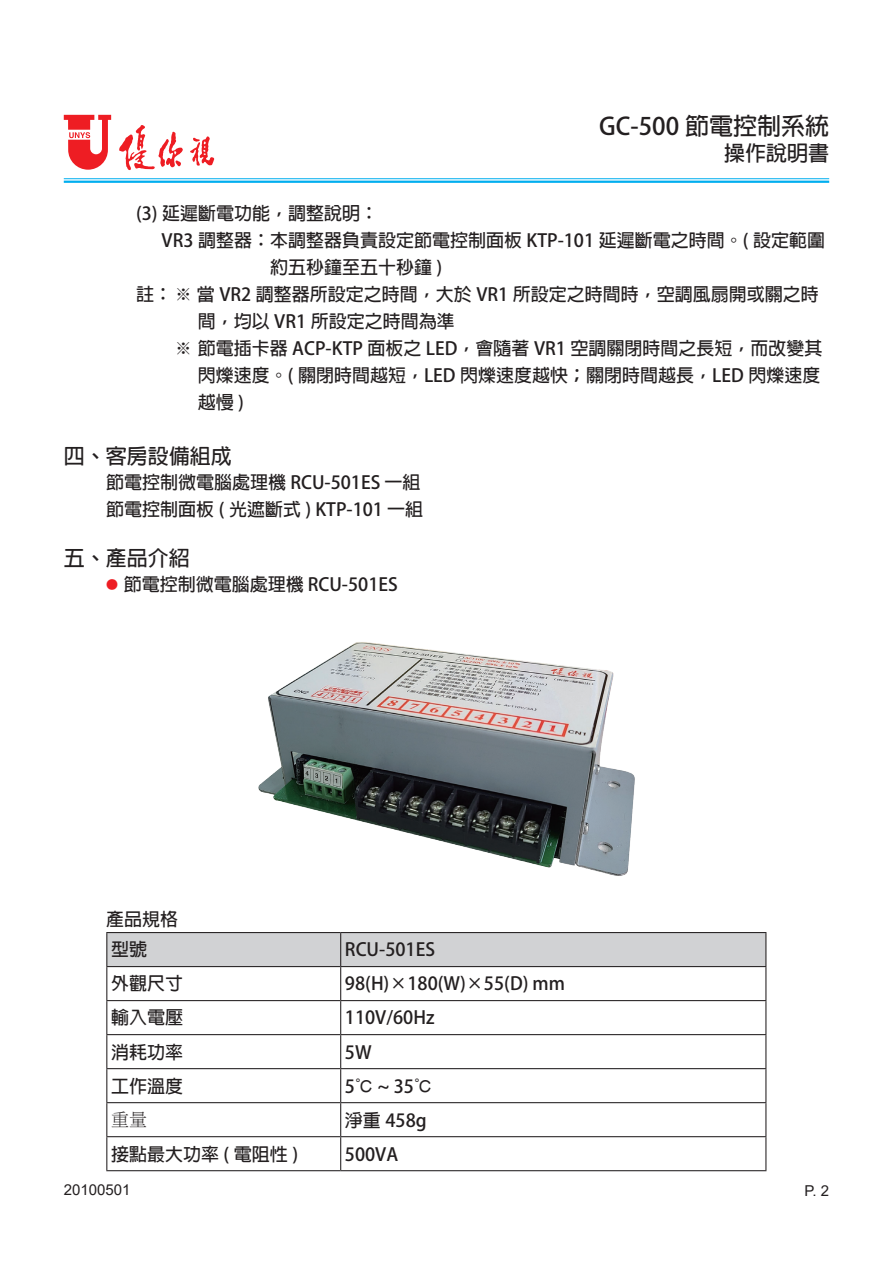
<style>
.page{position:relative;width:893px;height:1263px;background:#fff}
.page>*{position:absolute;margin:0;border:0;box-sizing:border-box;transform-origin:0 0}
.t1{font:700 24px "Adobe Fan Heiti Std";color:#231f20}
.t2{font:700 21px "Adobe Fan Heiti Std";color:#231f20}
.t3{font:700 18px/27px "Adobe Fan Heiti Std";color:#231f20}
.t4{font:18px "P Ming Li U";color:#231f20}
.t5{font:15px "Arial";color:#231f20}
.s1{font-size:12px;color:#ee1d23}
</style>
<div class="page">
<hr style="left:64px;top:178px;width:765px;height:1px;background:#00aeef">
<hr style="left:64px;top:181px;width:765px;height:2px;background:#00aeef">
<svg style="left:119px;top:125px;width:64px;height:45px"></svg>
<svg style="left:190px;top:136px;width:25px;height:30px"></svg>
<svg style="left:64px;top:115px;width:47px;height:55px"></svg>
<img style="left:258px;top:642px;width:377px;height:234px">
<div style="left:107px;top:933px;width:658px;height:33px;background:#d1d2d4"></div>
<hr style="left:106px;top:932px;width:235px;height:1px;background:#231f20">
<hr style="left:106px;top:933px;width:1px;height:33px;background:#231f20">
<hr style="left:341px;top:932px;width:425px;height:1px;background:#231f20">
<hr style="left:340px;top:933px;width:1px;height:33px;background:#231f20">
<hr style="left:765px;top:933px;width:1px;height:33px;background:#231f20">
<hr style="left:106px;top:966px;width:235px;height:1px;background:#231f20">
<hr style="left:106px;top:967px;width:1px;height:33px;background:#231f20">
<hr style="left:341px;top:966px;width:425px;height:1px;background:#231f20">
<hr style="left:340px;top:967px;width:1px;height:33px;background:#231f20">
<hr style="left:765px;top:967px;width:1px;height:33px;background:#231f20">
<hr style="left:106px;top:1000px;width:235px;height:1px;background:#231f20">
<hr style="left:106px;top:1001px;width:1px;height:33px;background:#231f20">
<hr style="left:341px;top:1000px;width:425px;height:1px;background:#231f20">
<hr style="left:340px;top:1001px;width:1px;height:33px;background:#231f20">
<hr style="left:765px;top:1001px;width:1px;height:33px;background:#231f20">
<hr style="left:106px;top:1034px;width:235px;height:1px;background:#231f20">
<hr style="left:106px;top:1035px;width:1px;height:33px;background:#231f20">
<hr style="left:341px;top:1034px;width:425px;height:1px;background:#231f20">
<hr style="left:340px;top:1035px;width:1px;height:33px;background:#231f20">
<hr style="left:765px;top:1035px;width:1px;height:33px;background:#231f20">
<hr style="left:106px;top:1068px;width:235px;height:1px;background:#231f20">
<hr style="left:106px;top:1069px;width:1px;height:33px;background:#231f20">
<hr style="left:341px;top:1068px;width:425px;height:1px;background:#231f20">
<hr style="left:340px;top:1069px;width:1px;height:33px;background:#231f20">
<hr style="left:765px;top:1069px;width:1px;height:33px;background:#231f20">
<hr style="left:106px;top:1102px;width:235px;height:1px;background:#231f20">
<hr style="left:106px;top:1103px;width:1px;height:33px;background:#231f20">
<hr style="left:341px;top:1102px;width:425px;height:1px;background:#231f20">
<hr style="left:340px;top:1103px;width:1px;height:33px;background:#231f20">
<hr style="left:765px;top:1103px;width:1px;height:33px;background:#231f20">
<hr style="left:106px;top:1136px;width:235px;height:1px;background:#231f20">
<hr style="left:106px;top:1137px;width:1px;height:33px;background:#231f20">
<hr style="left:341px;top:1136px;width:425px;height:1px;background:#231f20">
<hr style="left:340px;top:1137px;width:1px;height:33px;background:#231f20">
<hr style="left:765px;top:1137px;width:1px;height:33px;background:#231f20">
<hr style="left:106px;top:1170px;width:235px;height:1px;background:#231f20">
<hr style="left:341px;top:1170px;width:425px;height:1px;background:#231f20">
<h1 class="t1" style="left:599px;top:112px;width:231px">GC-500 節電控制系統</h1>
<p class="t2" style="left:724px;top:141px;width:106px">操作說明書</p>
<p class="t3" style="left:136px;top:200px;width:244px">(3) 延遲斷電功能，調整說明：</p>
<p class="t3" style="left:162px;top:227px;width:665px">VR3 調整器：本調整器負責設定節電控制面板 KTP-101 延遲斷電之時間。( 設定範圍</p>
<p class="t3" style="left:270px;top:254px;width:174px">約五秒鐘至五十秒鐘 )</p>
<p class="t3" style="left:136px;top:281px;width:684px">註： ※ 當 VR2 調整器所設定之時間，大於 VR1 所設定之時間時，空調風扇開或關之時</p>
<p class="t3" style="left:198px;top:308px;width:258px">間，均以 VR1 所設定之時間為準</p>
<p class="t3" style="left:174px;top:335px;width:650px">※ 節電插卡器 ACP-KTP 面板之 LED，會隨著 VR1 空調關閉時間之長短，而改變其</p>
<p class="t3" style="left:198px;top:362px;width:624px">閃爍速度。( 關閉時間越短，LED 閃爍速度越快；關閉時間越長，LED 閃爍速度</p>
<p class="t3" style="left:198px;top:389px;width:48px">越慢 )</p>
<p class="t2" style="left:64px;top:444px;width:169px">四、客房設備組成</p>
<p class="t3" style="left:106px;top:469px;width:318px">節電控制微電腦處理機 RCU-501ES 一組節電控制面板 ( 光遮斷式 ) KTP-101 一組</p>
<p class="t2" style="left:64px;top:546px;width:127px">五、產品介紹</p>
<p class="t3" style="left:106px;top:571px;width:293px"><span class="s1">●</span> 節電控制微電腦處理機 RCU-501ES</p>
<p class="t3" style="left:106px;top:904px;width:73px;line-height:30.8px">產品規格型號</p>
<p class="t3" style="left:345px;top:937px;width:92px">RCU-501ES</p>
<p class="t3" style="left:111px;top:971px;width:73px">外觀尺寸</p>
<p class="t3" style="left:345px;top:971px;width:222px">98(H)×180(W)×55(D) mm</p>
<p class="t3" style="left:111px;top:1005px;width:73px">輸入電壓</p>
<p class="t3" style="left:345px;top:1005px;width:91px">110V/60Hz</p>
<p class="t3" style="left:111px;top:1039px;width:73px">消耗功率</p>
<p class="t3" style="left:345px;top:1039px;width:28px">5W</p>
<p class="t3" style="left:111px;top:1073px;width:73px">工作溫度</p>
<p class="t3" style="left:345px;top:1073px;width:89px">5℃ ~ 35℃</p>
<p class="t4" style="left:111px;top:1111px;width:37px">重量</p>
<p class="t3" style="left:345px;top:1107px;width:83px">淨重 458g</p>
<p class="t3" style="left:111px;top:1141px;width:189px">接點最大功率 ( 電阻性 )</p>
<p class="t3" style="left:345px;top:1141px;width:55px">500VA</p>
<p class="t5" style="left:64px;top:1179px;width:68px">20100501</p>
<p class="t5" style="left:804px;top:1181px;width:26px">P. 2</p>
</div>
